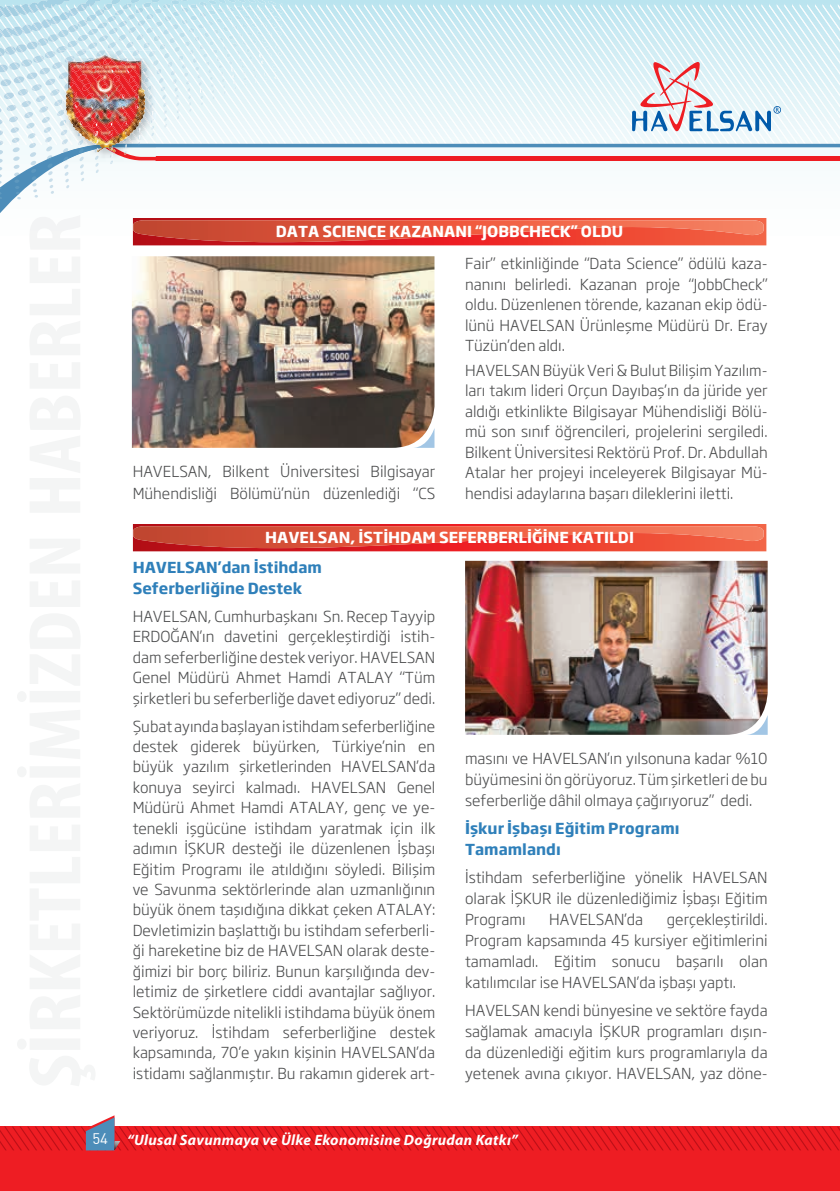
<style>
.page{position:relative;width:840px;height:1191px;background:#fff}
.page>*{position:absolute;margin:0;border:0;box-sizing:border-box;transform-origin:0 0}
.t1{font:300 15px/20.4px "Soho Gothic Pro";color:#4b4c4d;text-align:justify}
.t2{font:700 15px/20.4px "Soho Gothic Pro";color:#2f80ba}
.t3{font:700 15px "Soho Gothic Pro";color:#fff}
.t4{font:italic 700 15px "Myriad Pro";letter-spacing:.02em;color:#fff}
.t5{font:15px "DIN Bek";color:#fff}
</style>
<div class="page">
<img style="left:283px;top:22px;width:553px;height:121px">
<img style="left:283px;top:4px;width:557px;height:18px">
<div style="left:0;top:1126px;width:840px;height:65px;background:#ee1d23"></div>
<svg style="left:0;top:143px;width:840px;height:70px"></svg>
<svg style="left:0;top:1115px;width:840px;height:35px"></svg>
<svg style="left:0;top:0;width:283px;height:199px"></svg>
<svg style="left:133px;top:218px;width:633px;height:28px;background:#e1413d"></svg>
<img style="left:133px;top:220px;width:630px;height:22px">
<svg style="left:133px;top:524px;width:633px;height:27px;background:#de2d28"></svg>
<img style="left:133px;top:526px;width:630px;height:22px">
<img style="left:132px;top:256px;width:302px;height:192px">
<svg style="left:412px;top:428px;width:22px;height:20px"></svg>
<img style="left:465px;top:561px;width:302px;height:174px">
<svg style="left:745px;top:715px;width:22px;height:20px"></svg>
<svg style="left:632px;top:56px;width:149px;height:81px"></svg>
<p class="t3" style="left:276px;top:225px;width:349px">DATA SCIENCE KAZANANI “JOBBCHECK” OLDU</p>
<p class="t1" style="left:133px;top:461px;width:304px;line-height:22.2px">HAVELSAN, Bilkent Üniversitesi Bilgisayar<br>Mühendisliği Bölümü’nün düzenlediği “CS</p>
<p class="t1" style="left:465px;top:254px;width:304px">Fair” etkinliğinde “Data Science” ödülü kaza&shy;nanını belirledi. Kazanan proje “JobbCheck” oldu. Düzenlenen törende, kazanan ekip ödü&shy;lünü HAVELSAN Ürünleşme Müdürü Dr. Eray Tüzün’den aldı.</p>
<p class="t1" style="left:465px;top:361px;width:304px">HAVELSAN Büyük Veri &amp; Bulut Bilişim Yazılım&shy;ları takım lideri Orçun Dayıbaş’ın da jüride yer aldığı etkinlikte Bilgisayar Mühendisliği Bölü&shy;mü son sınıf öğrencileri, projelerini sergiledi.<br>Bilkent Üniversitesi Rektörü Prof. Dr. Abdullah Atalar her projeyi inceleyerek Bilgisayar Mü&shy;hendisi adaylarına başarı dileklerini iletti.</p>
<p class="t3" style="left:265px;top:531px;width:370px">HAVELSAN, İSTİHDAM SEFERBERLİĞİNE KATILDI</p>
<p class="t2" style="left:133px;top:558px;width:191px">HAVELSAN’dan İstihdam<br>Seferberliğine Destek</p>
<p class="t1" style="left:133px;top:607px;width:304px">HAVELSAN, Cumhurbaşkanı Sn. Recep Tayyip ERDOĞAN’ın davetini gerçekleştirdiği istih&shy;dam seferberliğine destek veriyor. HAVELSAN Genel Müdürü Ahmet Hamdi ATALAY “Tüm şirketleri bu seferberliğe davet ediyoruz” dedi.</p>
<p class="t1" style="left:133px;top:717px;width:304px">Şubat ayında başlayan istihdam seferberliğine destek giderek büyürken, Türkiye’nin en büyük yazılım şirketlerinden HAVELSAN’da konuya seyirci kalmadı. HAVELSAN Genel Müdürü Ahmet Hamdi ATALAY, genç ve ye&shy;tenekli işgücüne istihdam yaratmak için ilk adımın İŞKUR desteği ile düzenlenen İşbaşı Eğitim Programı ile atıldığını söyledi. Bilişim ve Savunma sektörlerinde alan uzmanlığının büyük önem taşıdığına dikkat çeken ATALAY:<br>Devletimizin başlattığı bu istihdam seferberli&shy;ği hareketine biz de HAVELSAN olarak deste&shy;ğimizi bir borç biliriz. Bunun karşılığında dev&shy;letimiz de şirketlere ciddi avantajlar sağlıyor.<br>Sektörümüzde nitelikli istihdama büyük önem veriyoruz. İstihdam seferberliğine destek kapsamında, 70’e yakın kişinin HAVELSAN’da istidamı sağlanmıştır. Bu rakamın giderek art-</p>
<p class="t1" style="left:465px;top:749px;width:304px;line-height:21px">masını ve HAVELSAN’ın yılsonuna kadar %10 büyümesini ön görüyoruz. Tüm şirketleri de bu seferberliğe dâhil olmaya çağırıyoruz” dedi.</p>
<p class="t2" style="left:465px;top:818px;width:216px;line-height:21px">İşkur İşbaşı Eğitim Programı<br>Tamamlandı</p>
<p class="t1" style="left:465px;top:868px;width:304px;line-height:21px">İstihdam seferberliğine yönelik HAVELSAN olarak İŞKUR ile düzenlediğimiz İşbaşı Eğitim Programı</p>
<p class="t1" style="left:465px;top:910px;width:304px;line-height:21px;text-indent:202px">gerçekleştirildi.<br>Program kapsamında 45 kursiyer eğitimlerini tamamladı. Eğitim sonucu başarılı olan katılımcılar ise HAVELSAN’da işbaşı yaptı.</p>
<p class="t1" style="left:465px;top:1001px;width:304px;line-height:21px">HAVELSAN kendi bünyesine ve sektöre fayda sağlamak amacıyla İŞKUR programları dışın&shy;da düzenlediği eğitim kurs programlarıyla da yetenek avına çıkıyor. HAVELSAN, yaz döne-</p>
<p class="t1" style="left:549px;top:910px;width:95px">HAVELSAN’da</p>
<p class="t5" style="left:92px;top:1133px;width:17px">54</p>
<p class="t4" style="left:127px;top:1131px;width:392px">“Ulusal Savunmaya ve Ülke Ekonomisine Doğrudan Katkı”</p>
</div>
